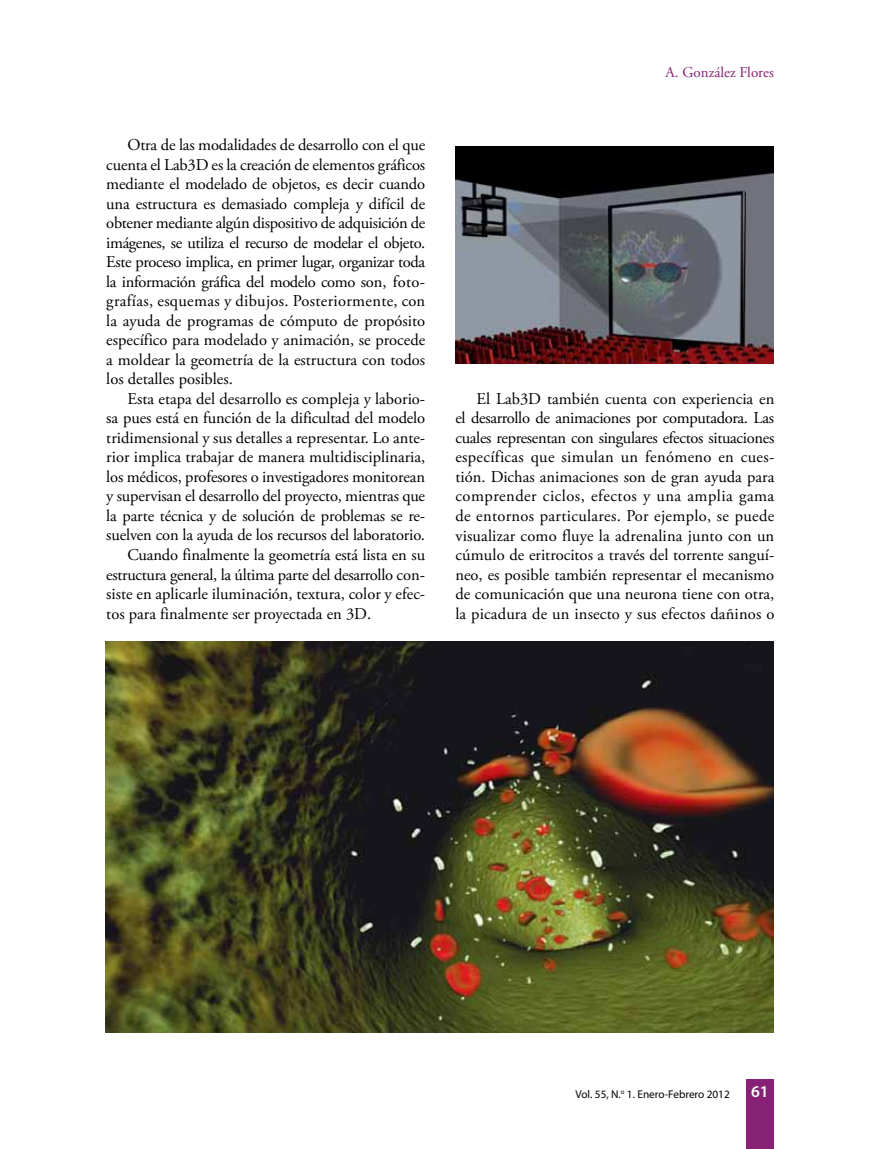
<style>
.page{position:relative;width:893px;height:1149px;background:#fff}
.page>*{position:absolute;margin:0;border:0;box-sizing:border-box;transform-origin:0 0}
.t1{font:16.5px/19.5px "Adobe Garamond Pro";color:#000;text-align:justify}
.t2{font:16.5px "Adobe Garamond Pro";letter-spacing:-.02em;color:#000}
.t3{font:600 16.5px "Myriad Pro";color:#fff}
.t4{font:15px "Adobe Garamond Pro";color:#872175}
.t5{font:11.25px "Myriad Pro";color:#000}
</style>
<div class="page">
<div style="left:746px;top:1078px;width:28px;height:70px;background:#872175"></div>
<img style="left:106px;top:641px;width:667px;height:391px">
<img style="left:455px;top:147px;width:319px;height:216px">
<p class="t1" style="left:106px;top:136px;width:321px;text-indent:21px">Otra de las modalidades de desarrollo con el que cuenta el Lab3D es la creación de elementos gráficos mediante el modelado de objetos, es decir cuando una estructura es demasiado compleja y difícil de obtener mediante algún dispositivo de adquisición de imágenes, se utiliza el recurso de modelar el objeto.<br>Este proceso implica, en primer lugar, organizar toda la información gráfica del modelo como son, foto&shy;grafías, esquemas y dibujos. Posteriormente, con la ayuda de programas de cómputo de propósito específico para modelado y animación, se procede a moldear la geometría de la estructura con todos los detalles posibles.</p>
<p class="t1" style="left:128px;top:389px;width:299px">Esta etapa del desarrollo es compleja y laborio-</p>
<p class="t1" style="left:106px;top:409px;width:320px">sa pues está en función de la dificultad del modelo</p>
<p class="t1" style="left:106px;top:428px;width:320px">tridimensional y sus detalles a representar. Lo ante-</p>
<p class="t1" style="left:106px;top:448px;width:320px">rior implica trabajar de manera multidisciplinaria,</p>
<p class="t1" style="left:106px;top:467px;width:320px">los médicos, profesores o investigadores monitorean</p>
<p class="t1" style="left:106px;top:487px;width:320px">y supervisan el desarrollo del proyecto, mientras que</p>
<p class="t1" style="left:106px;top:506px;width:320px">la parte técnica y de solución de problemas se re-</p>
<p class="t1" style="left:106px;top:526px;width:320px">suelven con la ayuda de los recursos del laboratorio.</p>
<p class="t1" style="left:128px;top:545px;width:299px">Cuando finalmente la geometría está lista en su</p>
<p class="t2" style="left:106px;top:564px;width:320px">estructura general, la última parte del desarrollo con-</p>
<p class="t1" style="left:106px;top:584px;width:320px">siste en aplicarle iluminación, textura, color y efec-</p>
<p class="t1" style="left:106px;top:604px;width:266px">tos para finalmente ser proyectada en 3D.</p>
<p class="t4" style="left:665px;top:63px;width:110px">A. González Flores</p>
<p class="t1" style="left:455px;top:389px;width:321px;text-indent:21px">El Lab3D también cuenta con experiencia en el desarrollo de animaciones por computadora. Las cuales representan con singulares efectos situaciones específicas que simulan un fenómeno en cues&shy;tión. Dichas animaciones son de gran ayuda para comprender ciclos, efectos y una amplia gama de entornos particulares. Por ejemplo, se puede visualizar como fluye la adrenalina junto con un cúmulo de eritrocitos a través del torrente sanguí&shy;neo, es posible también representar el mecanismo de comunicación que una neurona tiene con otra, la picadura de un insecto y sus efectos dañinos o</p>
<p class="t5" style="left:576px;top:1086px;width:156px">Vol. 55, N.<sup>o</sup> 1. Enero-Febrero 2012</p>
<p class="t3" style="left:751px;top:1080px;width:19px">61</p>
</div>
